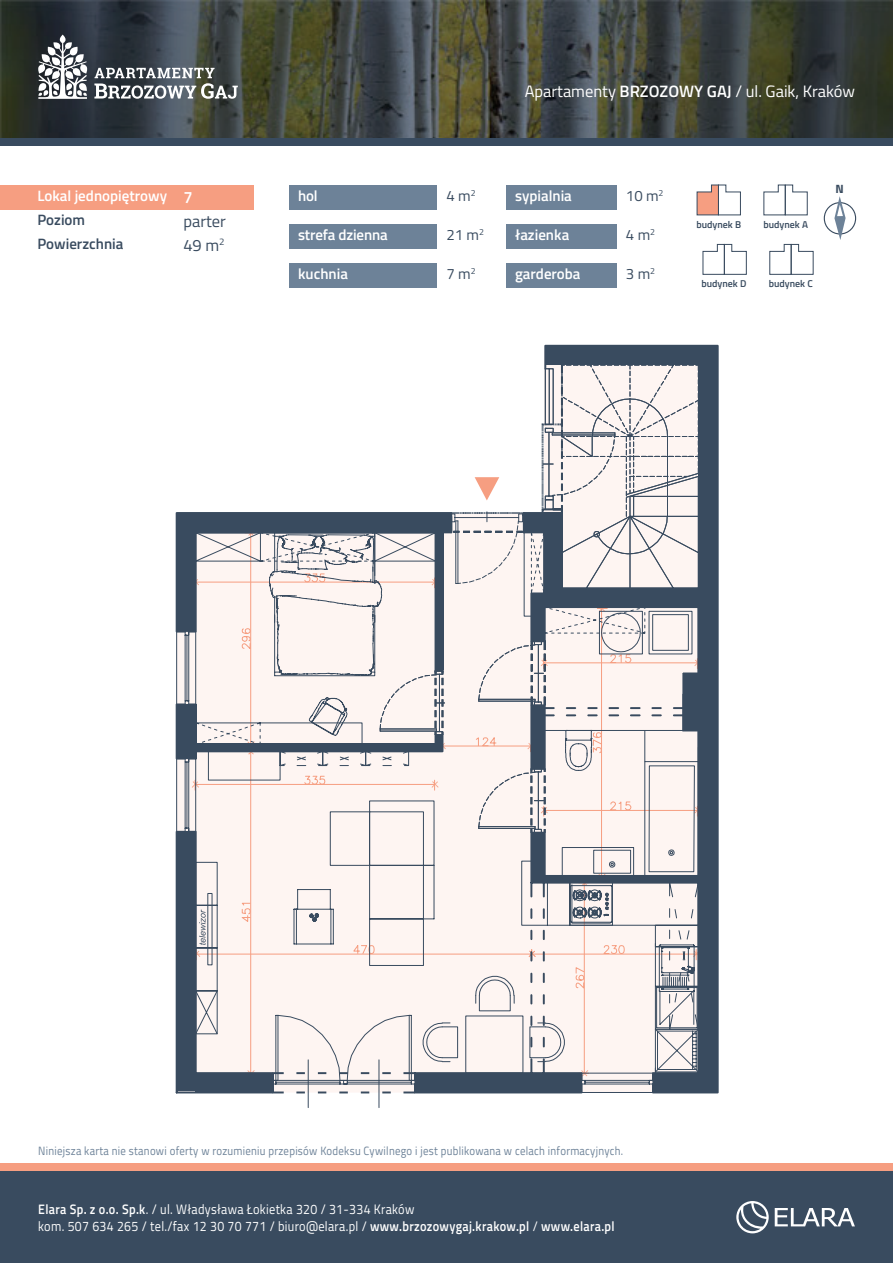
<style>
.page{position:relative;width:893px;height:1263px;background:#fff}
.page>*{position:absolute;margin:0;border:0;box-sizing:border-box;transform-origin:0 0}
.t1{font:16.5px "Titillium Web";color:#fff}
.t2{font:16.5px/24px "Titillium Web";color:#394b5f}
.t3{font:600 16.5px "Titillium Web";color:#fff}
.t4{font:600 15px "Titillium Web";color:#fff}
.t5{font:15px "Titillium Web";color:#394b5f}
.t6{font:600 15px/24px "Titillium Web";color:#394b5f}
.t7{font:13.65px/16.5px "Titillium Web";letter-spacing:.025em;color:#fff;scale:.9 1}
.t8{font:12px "Titillium Web";letter-spacing:.025em;color:#6d8298;scale:.9 1}
.t9{font:700 12px "Titillium Web";color:#394b5f}
.t10{font:600 9.9px "Titillium Web";color:#394b5f}
.s1{font-weight:600}
</style>
<div class="page">
<div style="left:289px;top:185px;width:148px;height:25px;background:#6d8298"></div>
<div style="left:289px;top:224px;width:148px;height:25px;background:#6d8298"></div>
<div style="left:289px;top:263px;width:148px;height:25px;background:#6d8298"></div>
<div style="left:506px;top:185px;width:111px;height:25px;background:#6d8298"></div>
<div style="left:506px;top:224px;width:111px;height:25px;background:#6d8298"></div>
<div style="left:506px;top:263px;width:111px;height:25px;background:#6d8298"></div>
<img style="left:0;top:0;width:893px;height:138px">
<svg style="left:37px;top:35px;width:51px;height:64px"></svg>
<svg style="left:94px;top:68px;width:144px;height:31px"></svg>
<div style="left:0;top:1171px;width:893px;height:92px;background:#394b5f"></div>
<div style="left:0;top:1163px;width:893px;height:8px;background:#f69e81"></div>
<div style="left:0;top:138px;width:893px;height:8px;background:#394b5f"></div>
<svg style="left:736px;top:1201px;width:33px;height:32px"></svg>
<svg style="left:775px;top:1208px;width:80px;height:18px"></svg>
<div style="left:0;top:185px;width:253px;height:25px;background:#f69e81"></div>
<div style="left:544px;top:344px;width:175px;height:750px;background:#394b5f"></div>
<div style="left:546px;top:345px;width:172px;height:20px;background:#394b5f"></div>
<div style="left:178px;top:513px;width:273px;height:19px;background:#394b5f"></div>
<div style="left:176px;top:531px;width:19px;height:100px;background:#394b5f"></div>
<div style="left:177px;top:704px;width:19px;height:55px;background:#394b5f"></div>
<div style="left:178px;top:831px;width:18px;height:260px;background:#394b5f"></div>
<svg style="left:192px;top:364px;width:509px;height:744px"></svg>
<div style="left:824px;top:202px;width:32px;height:32px;border:1px solid #394b5f;border-radius:50%"></div>
<svg style="left:834px;top:196px;width:12px;height:44px"></svg>
<svg style="left:763px;top:184px;width:45px;height:32px"></svg>
<svg style="left:696px;top:184px;width:45px;height:32px"></svg>
<svg style="left:769px;top:244px;width:45px;height:31px"></svg>
<svg style="left:702px;top:244px;width:45px;height:31px"></svg>
<p class="t4" style="left:37px;top:185px;width:131px">Lokal jednopiętrowy</p>
<p class="t6" style="left:37px;top:207px;width:88px">Poziom<br>Powierzchnia</p>
<p class="t3" style="left:183px;top:184px;width:11px">7</p>
<p class="t2" style="left:183px;top:208px;width:44px">parter<br>49 m<sup>2</sup></p>
<p class="t4" style="left:298px;top:185px;width:21px">hol</p>
<p class="t4" style="left:298px;top:224px;width:91px">strefa dzienna</p>
<p class="t4" style="left:298px;top:263px;width:51px">kuchnia</p>
<p class="t1" style="left:525px;top:79px;width:332px">Apartamenty <span class="s1">BRZOZOWY GAJ</span> / ul. Gaik, Kraków</p>
<p class="t5" style="left:446px;top:185px;width:31px">4 m<sup>2</sup></p>
<p class="t5" style="left:446px;top:224px;width:39px">21 m<sup>2</sup></p>
<p class="t5" style="left:446px;top:263px;width:31px">7 m<sup>2</sup></p>
<p class="t4" style="left:515px;top:185px;width:58px">sypialnia</p>
<p class="t4" style="left:515px;top:224px;width:56px">łazienka</p>
<p class="t4" style="left:515px;top:263px;width:67px">garderoba</p>
<p class="t5" style="left:626px;top:185px;width:39px">10 m<sup>2</sup></p>
<p class="t5" style="left:626px;top:224px;width:31px">4 m<sup>2</sup></p>
<p class="t5" style="left:626px;top:263px;width:31px">3 m<sup>2</sup></p>
<p class="t10" style="left:696px;top:217px;width:46px">budynek B</p>
<p class="t10" style="left:763px;top:217px;width:46px">budynek A</p>
<p class="t10" style="left:701px;top:276px;width:47px">budynek D</p>
<p class="t10" style="left:769px;top:276px;width:46px">budynek C</p>
<p class="t9" style="left:835px;top:179px;width:10px">N</p>
<p class="t8" style="left:38px;top:1141px;width:651px">Niniejsza karta nie stanowi oferty w rozumieniu przepisów Kodeksu Cywilnego i jest publikowana w celach informacyjnych.</p>
<p class="t7" style="left:38px;top:1200px;width:642px"><span class="s1">Elara Sp. z o.o. Sp.k</span>. / ul. Władysława Łokietka 320 / 31-334 Kraków<br>kom. 507 634 265 / tel./fax 12 30 70 771 / biuro@elara.pl / <span class="s1">www.brzozowygaj.krakow.pl</span> / <span class="s1">www.elara.pl</span></p>
</div>
